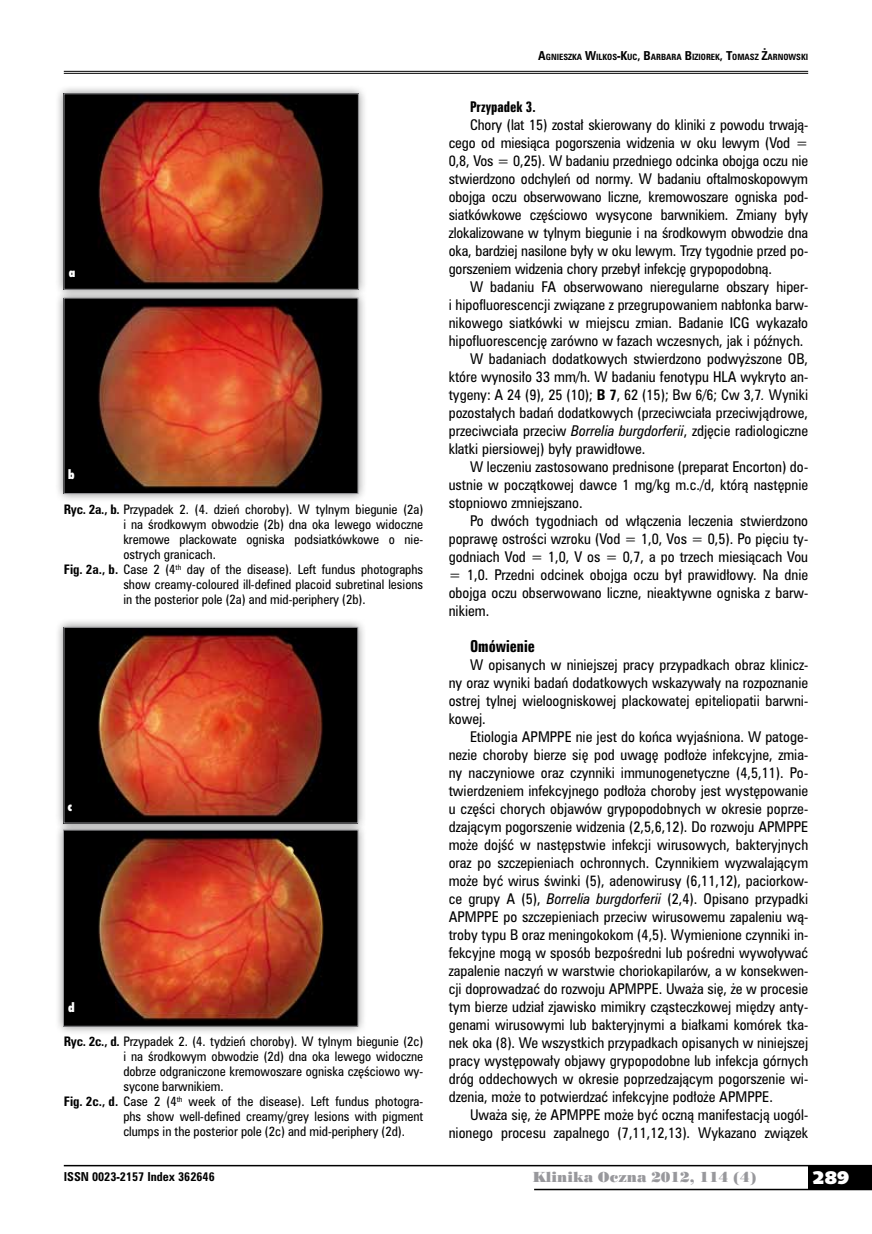
<style>
.page{position:relative;width:872px;height:1234px;background:#fff}
.page>*{position:absolute;margin:0;border:0;box-sizing:border-box;transform-origin:0 0}
.t1{font:18px "Humanst 531 U Blk PL";color:#fff}
.t2{font:15px "Zurich Bd X Cn PL";color:#000}
.t3{font:13.5px/18px "Zurich Cn PL";color:#000;text-align:justify}
.t4{font:13.5px "Poster Bodoni PL";color:#98989c}
.t5{font:13.5px "Zurich Bd X Cn PL";color:#000}
.t6{font:12px "Zurich Cn PL";color:#000}
.t7{font:12px "Futura X Blk Cn PL";color:#fff}
.t8{font:700 11.25px "Zurich Cn PL";color:#000}
.t9{font:700 7.8px "Zurich Cn PL";color:#000}
.s1{font-weight:700}
.s2{font-size:11.25px}
.s3{font-style:italic}
</style>
<div class="page">
<div style="left:808px;top:1165px;width:64px;height:24px;background:#000"></div>
<hr style="left:64px;top:1164px;width:808px;height:2px;background:#000">
<hr style="left:534px;top:1188px;width:338px;height:1px;background:#000">
<hr style="left:64px;top:71px;width:744px;height:1px;background:#000">
<hr style="left:64px;top:73px;width:744px;height:1px;background:#000">
<div style="left:55px;top:85px;width:312px;height:213px;background:#000;opacity:.45"></div>
<img style="left:66px;top:96px;width:290px;height:191px">
<div style="left:55px;top:289px;width:312px;height:214px;background:#000;opacity:.45"></div>
<img style="left:66px;top:300px;width:290px;height:191px">
<div style="left:55px;top:618px;width:312px;height:214px;background:#000;opacity:.45"></div>
<img style="left:66px;top:629px;width:290px;height:191px">
<div style="left:64px;top:627px;width:294px;height:196px;border:1px solid #98989c"></div>
<div style="left:54px;top:820px;width:313px;height:215px;background:#000;opacity:.45"></div>
<img style="left:65px;top:831px;width:291px;height:193px">
<div style="left:63px;top:829px;width:295px;height:197px;border:1px solid #98989c"></div>
<p class="t7" style="left:69px;top:265px;width:8px">a</p>
<p class="t7" style="left:68px;top:466px;width:8px">b</p>
<p class="t6" style="left:64px;top:500px;width:361px"><span class="s1">Ryc. 2a., b.</span> Przypadek 2. (4. dzień choroby). W tylnym biegunie (2a)</p>
<p class="t6" style="left:123px;top:515px;width:301px">i na środkowym obwodzie (2b) dna oka lewego widoczne</p>
<p class="t6" style="left:123px;top:530px;width:301px">kremowe plackowate ogniska podsiatkówkowe o nie-</p>
<p class="t6" style="left:123px;top:545px;width:94px">ostrych granicach.</p>
<p class="t6" style="left:64px;top:560px;width:361px"><span class="s1">Fig. 2a., b.</span> Case 2 (4<sup>th</sup> day of the disease). Left fundus photographs</p>
<p class="t6" style="left:123px;top:575px;width:301px">show creamy-coloured ill-defined placoid subretinal lesions</p>
<p class="t6" style="left:123px;top:590px;width:244px">in the posterior pole (2a) and mid-periphery (2b).</p>
<p class="t7" style="left:68px;top:798px;width:6px">c</p>
<p class="t7" style="left:68px;top:999px;width:8px">d</p>
<p class="t6" style="left:64px;top:1033px;width:361px"><span class="s1">Ryc. 2c., d.</span> Przypadek 2. (4. tydzień choroby). W tylnym biegunie (2c)</p>
<p class="t6" style="left:123px;top:1048px;width:301px">i na środkowym obwodzie (2d) dna oka lewego widoczne</p>
<p class="t6" style="left:123px;top:1063px;width:301px">dobrze odgraniczone kremowoszare ogniska częściowo wy-</p>
<p class="t6" style="left:123px;top:1078px;width:102px">sycone barwnikiem.</p>
<p class="t6" style="left:64px;top:1093px;width:361px"><span class="s1">Fig. 2c., d.</span> Case 2 (4<sup>th</sup> week of the disease). Left fundus photogra-</p>
<p class="t6" style="left:123px;top:1108px;width:301px">phs show well-defined creamy/grey lesions with pigment</p>
<p class="t6" style="left:123px;top:1123px;width:283px">clumps in the posterior pole (2c) and mid-periphery (2d).</p>
<p class="t9" style="left:538px;top:52px;width:271px"><span class="s2">A</span>GNIESZKA <span class="s2">W</span>ILKOS<span class="s2">-K</span>UC<span class="s2">, B</span>ARBARA <span class="s2">B</span>IZIOREK<span class="s2">, T</span>OMASZ <span class="s2">Ż</span>ARNOWSKI</p>
<p class="t5" style="left:470px;top:98px;width:67px">Przypadek 3.</p>
<p class="t3" style="left:449px;top:115px;width:361px;text-indent:21px">Chory (lat 15) został skierowany do kliniki z powodu trwają&shy;cego od miesiąca pogorszenia widzenia w oku lewym (Vod = 0,8, Vos = 0,25). W badaniu przedniego odcinka obojga oczu nie stwierdzono odchyleń od normy. W badaniu oftalmoskopowym obojga oczu obserwowano liczne, kremowoszare ogniska pod&shy;siatkówkowe częściowo wysycone barwnikiem. Zmiany były zlokalizowane w tylnym biegunie i na środkowym obwodzie dna oka, bardziej nasilone były w oku lewym. Trzy tygodnie przed po&shy;gorszeniem widzenia chory przebył infekcję grypopodobną.</p>
<p class="t3" style="left:470px;top:277px;width:340px">W badaniu FA obserwowano nieregularne obszary hiper-</p>
<p class="t3" style="left:449px;top:295px;width:361px">i hipofluorescencji związane z przegrupowaniem nabłonka barw-</p>
<p class="t3" style="left:449px;top:313px;width:361px">nikowego siatkówki w miejscu zmian. Badanie ICG wykazało</p>
<p class="t3" style="left:449px;top:331px;width:356px">hipofluorescencję zarówno w fazach wczesnych, jak i późnych.</p>
<p class="t3" style="left:470px;top:349px;width:340px">W badaniach dodatkowych stwierdzono podwyższone OB,</p>
<p class="t3" style="left:449px;top:367px;width:361px">które wynosiło 33 mm/h. W badaniu fenotypu HLA wykryto an-</p>
<p class="t3" style="left:449px;top:385px;width:361px">tygeny: A 24 (9), 25 (10); <span class="s1">B 7</span>, 62 (15); Bw 6/6; Cw 3,7<span class="s3">.</span> Wyniki</p>
<p class="t3" style="left:449px;top:403px;width:361px">pozostałych badań dodatkowych (przeciwciała przeciwjądrowe,</p>
<p class="t3" style="left:449px;top:421px;width:361px">przeciwciała przeciw <span class="s3">Borrelia burgdorferii</span>, zdjęcie radiologiczne</p>
<p class="t3" style="left:449px;top:439px;width:198px">klatki piersiowej) były prawidłowe.</p>
<p class="t3" style="left:470px;top:457px;width:340px">W leczeniu zastosowano prednisone (preparat Encorton) do-</p>
<p class="t3" style="left:449px;top:475px;width:361px">ustnie w początkowej dawce 1 mg/kg m.c./d, którą następnie</p>
<p class="t3" style="left:449px;top:493px;width:135px">stopniowo zmniejszano.</p>
<p class="t3" style="left:470px;top:511px;width:340px">Po dwóch tygodniach od włączenia leczenia stwierdzono</p>
<p class="t3" style="left:449px;top:529px;width:361px">poprawę ostrości wzroku (Vod = 1,0, Vos = 0,5). Po pięciu ty-</p>
<p class="t3" style="left:449px;top:547px;width:361px">godniach Vod = 1,0, V os = 0,7, a po trzech miesiącach Vou</p>
<p class="t3" style="left:449px;top:565px;width:361px">= 1,0. Przedni odcinek obojga oczu był prawidłowy. Na dnie</p>
<p class="t3" style="left:449px;top:583px;width:361px">obojga oczu obserwowano liczne, nieaktywne ogniska z barw-</p>
<p class="t3" style="left:449px;top:601px;width:42px">nikiem.</p>
<p class="t2" style="left:470px;top:636px;width:66px">Omówienie</p>
<p class="t3" style="left:449px;top:655px;width:361px;text-indent:21px">W opisanych w niniejszej pracy przypadkach obraz klinicz&shy;ny oraz wyniki badań dodatkowych wskazywały na rozpoznanie ostrej tylnej wieloogniskowej plackowatej epiteliopatii barwni&shy;kowej.</p>
<p class="t3" style="left:449px;top:727px;width:361px;text-indent:21px">Etiologia APMPPE nie jest do końca wyjaśniona. W patoge&shy;nezie choroby bierze się pod uwagę podłoże infekcyjne, zmia&shy;ny naczyniowe oraz czynniki immunogenetyczne (4,5,11). Po&shy;twierdzeniem infekcyjnego podłoża choroby jest występowanie u części chorych objawów grypopodobnych w okresie poprze&shy;dzającym pogorszenie widzenia (2,5,6,12). Do rozwoju APMPPE może dojść w następstwie infekcji wirusowych, bakteryjnych oraz po szczepieniach ochronnych. Czynnikiem wyzwalającym może być wirus świnki (5), adenowirusy (6,11,12), paciorkow&shy;ce grupy A (5), <span class="s3">Borrelia burgdorferii</span> (2,4). Opisano przypadki APMPPE po szczepieniach przeciw wirusowemu zapaleniu wą&shy;troby typu B oraz meningokokom (4,5). Wymienione czynniki in&shy;fekcyjne mogą w sposób bezpośredni lub pośredni wywoływać zapalenie naczyń w warstwie choriokapilarów, a w konsekwen&shy;cji doprowadzać do rozwoju APMPPE. Uważa się, że w procesie tym bierze udział zjawisko mimikry cząsteczkowej między anty&shy;genami wirusowymi lub bakteryjnymi a białkami komórek tka&shy;nek oka (8). We wszystkich przypadkach opisanych w niniejszej pracy występowały objawy grypopodobne lub infekcja górnych dróg oddechowych w okresie poprzedzającym pogorszenie wi&shy;dzenia, może to potwierdzać infekcyjne podłoże APMPPE.</p>
<p class="t3" style="left:449px;top:1105px;width:361px;text-align:right">Uważa się, że APMPPE może być oczną manifestacją uogól&shy;nionego procesu zapalnego (7,11,12,13). Wykazano związek</p>
<p class="t8" style="left:64px;top:1168px;width:152px">ISSN 0023-2157 Index 362646</p>
<p class="t4" style="left:532px;top:1168px;width:225px">Klinika Oczna 2012, 114 (4)</p>
<h1 class="t1" style="left:812px;top:1165px;width:38px">289</h1>
</div>
